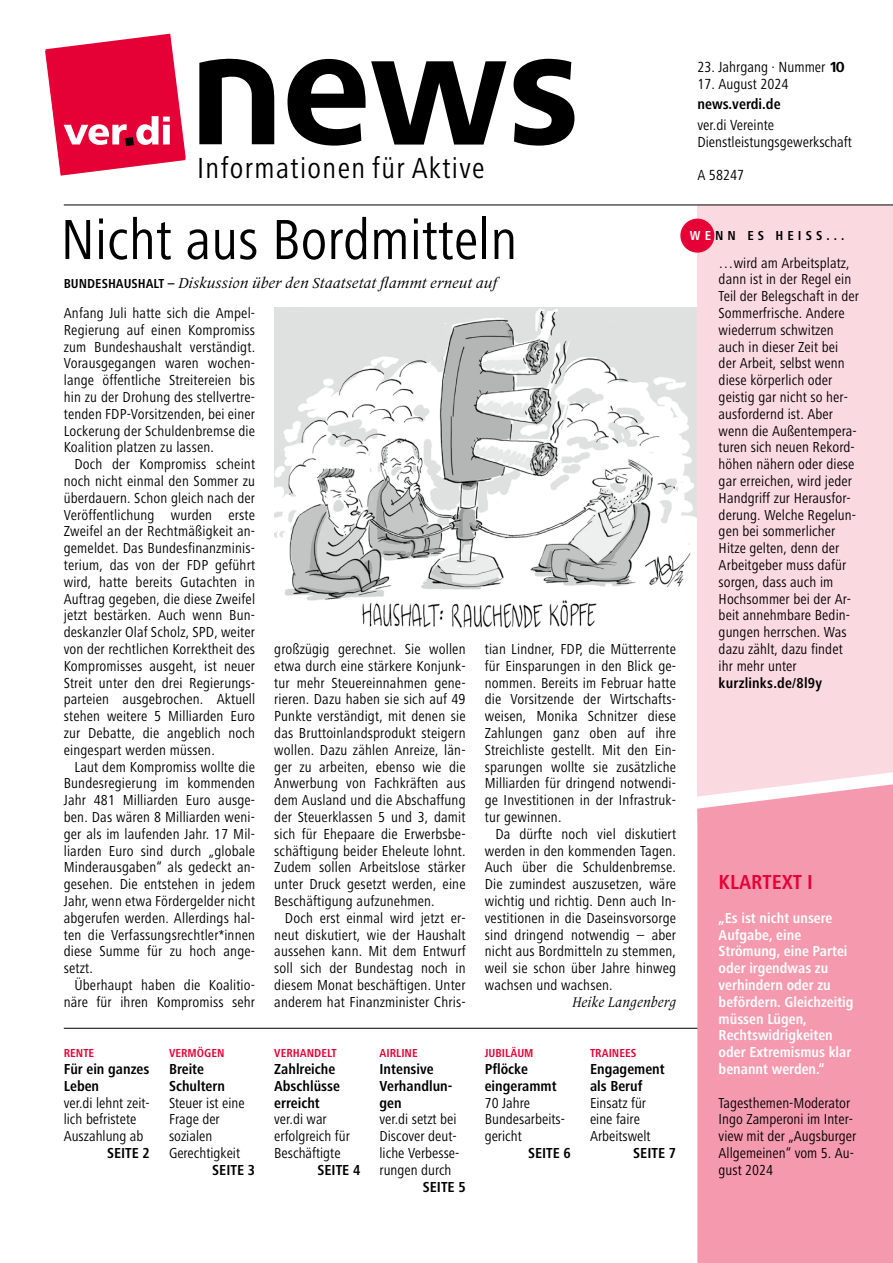
<style>
.page{position:relative;width:893px;height:1263px;background:#fff}
.page>*{position:absolute;margin:0;border:0;box-sizing:border-box;transform-origin:0 0}
.t1{font:58.5px "Frutiger OTF Regular Cn";color:#000}
.t2{font:30.15px "Frutiger OTF Regular Cn";letter-spacing:.045em;color:#000}
.t3{font:21px "Frutiger OTF Bold Cn";color:#e50035}
.t4{font:15.15px/17.2px "Frutiger OTF Regular Cn";color:#000}
.t5{font:15.15px "Frutiger OTF Bold Cn";color:#000}
.t6{font:15px/16.8px "Frutiger OTF Regular Cn";letter-spacing:.005em;color:#000}
.t7{font:15px/16.8px "Frutiger OTF Bold Cn";color:#000}
.t8{font:15px/16.8px "Frutiger OTF Bold Cn";color:#fff}
.t9{font:italic 15px "Frutiger Serif LT Pro";color:#000}
.t10{font:italic 14.7px "Frutiger Serif LT Pro";letter-spacing:.01em;color:#000;scale:.9 1}
.t11{font:13.5px "Frutiger OTF Bold Cn";letter-spacing:.3em;color:#000}
.t12{font:12px "Frutiger OTF Bold Cn";color:#e50035}
.s1{font-family:"Frutiger OTF Bold"}
.s2{font-family:"Frutiger OTF Bold Cn";font-style:normal;font-size:13.5px}
.s3{color:#fff}
</style>
<div class="page">
<svg style="left:199px;top:58px;width:375px;height:88px"></svg>
<svg style="left:45px;top:34px;width:141px;height:142px"></svg>
<hr style="left:64px;top:1028px;width:829px;height:1px;background:#000">
<img style="left:274px;top:307px;width:423px;height:322px">
<div style="left:697px;top:205px;width:196px;height:617px;background:#fbd9e1"></div>
<div style="left:680px;top:219px;width:34px;height:34px;background:#e50035;border-radius:50%"></div>
<hr style="left:64px;top:205px;width:829px;height:1px;background:#000">
<div style="left:697px;top:817px;width:196px;height:446px;background:#f599ae"></div>
<svg style="left:697px;top:772px;width:196px;height:45px"></svg>
<h2 class="t2" style="left:197px;top:152px;width:289px">Informationen für Aktive</h2>
<p class="t4" style="left:697px;top:58px;width:149px">23. Jahrgang · Nummer <span class="s1">10</span></p>
<p class="t4" style="left:697px;top:75px;width:93px">17. August 2024</p>
<p class="t5" style="left:697px;top:96px;width:85px">news.verdi.de</p>
<p class="t4" style="left:697px;top:116px;width:156px">ver.di Vereinte<br>Dienstleistungsgewerkschaft</p>
<p class="t4" style="left:697px;top:167px;width:48px">A 58247</p>
<h1 class="t1" style="left:61px;top:207px;width:458px">Nicht aus Bordmitteln</h1>
<p class="t9" style="left:64px;top:274px;width:435px"><span class="s2">BUNDESHAUSHALT –</span> Diskussion über den Staatsetat flammt erneut auf</p>
<p class="t6" style="left:64px;top:305px;width:193px;text-align:justify">Anfang Juli hatte sich die Ampel-Regierung auf einen Kompromiss zum Bundeshaushalt verständigt.<br>Vorausgegangen waren wochen&shy;lange öffentliche Streitereien bis hin zu der Drohung des stellvertre&shy;tenden FDP-Vorsitzenden, bei einer Lockerung der Schuldenbremse die Koalition platzen zu lassen.</p>
<p class="t6" style="left:64px;top:456px;width:193px;text-align:justify;text-indent:11px">Doch der Kompromiss scheint noch nicht einmal den Sommer zu überdauern. Schon gleich nach der Veröffentlichung wurden erste Zweifel an der Rechtmäßigkeit an&shy;gemeldet. Das Bundesfinanzminis&shy;terium, das von der FDP geführt wird, hatte bereits Gutachten in Auftrag gegeben, die diese Zweifel jetzt bestärken. Auch wenn Bun&shy;deskanzler Olaf Scholz, SPD, weiter von der rechtlichen Korrektheit des Kompromisses ausgeht, ist neuer Streit unter den drei Regierungs&shy;parteien ausgebrochen. Aktuell stehen weitere 5 Milliarden Euro zur Debatte, die angeblich noch eingespart werden müssen.</p>
<p class="t6" style="left:64px;top:758px;width:193px;text-align:justify;text-indent:11px">Laut dem Kompromiss wollte die Bundesregierung im kommenden Jahr 481 Milliarden Euro ausge&shy;ben. Das wären 8 Milliarden weni&shy;ger als im laufenden Jahr. 17 Mil&shy;liarden Euro sind durch „globale Minderausgaben“ als gedeckt an&shy;gesehen. Die entstehen in jedem Jahr, wenn etwa Fördergelder nicht abgerufen werden. Allerdings hal&shy;ten die Verfassungsrechtler*innen diese Summe für zu hoch ange&shy;setzt.</p>
<p class="t6" style="left:64px;top:977px;width:193px;text-align:right">Überhaupt haben die Koalitio&shy;näre für ihren Kompromiss sehr</p>
<p class="t6" style="left:274px;top:641px;width:193px;text-align:justify">großzügig gerechnet. Sie wollen etwa durch eine stärkere Konjunk&shy;tur mehr Steuereinnahmen gene&shy;rieren. Dazu haben sie sich auf 49<br>Punkte verständigt, mit denen sie das Bruttoinlandsprodukt steigern wollen. Dazu zählen Anreize, län&shy;ger zu arbeiten, ebenso wie die Anwerbung von Fachkräften aus dem Ausland und die Abschaffung der Steuerklassen 5 und 3, damit sich für Ehepaare die Erwerbsbe&shy;schäftigung beider Eheleute lohnt.<br>Zudem sollen Arbeitslose stärker unter Druck gesetzt werden, eine Beschäftigung aufzunehmen.</p>
<p class="t6" style="left:274px;top:909px;width:193px;text-align:justify;text-indent:11px">Doch erst einmal wird jetzt er&shy;neut diskutiert, wie der Haushalt aussehen kann. Mit dem Entwurf soll sich der Bundestag noch in diesem Monat beschäftigen. Unter anderem hat Finanzminister Chris-</p>
<p class="t6" style="left:485px;top:641px;width:193px;text-align:justify">tian Lindner, FDP, die Mütterrente für Einsparungen in den Blick ge&shy;nommen. Bereits im Februar hatte die Vorsitzende der Wirtschafts&shy;weisen, Monika Schnitzer diese Zahlungen ganz oben auf ihre Streichliste gestellt. Mit den Ein&shy;sparungen wollte sie zusätzliche Milliarden für dringend notwendi&shy;ge Investitionen in der Infrastruk&shy;tur gewinnen.</p>
<p class="t6" style="left:485px;top:825px;width:193px;text-align:justify;text-indent:11px">Da dürfte noch viel diskutiert werden in den kommenden Tagen.<br>Auch über die Schuldenbremse.<br>Die zumindest auszusetzen, wäre wichtig und richtig. Denn auch In&shy;vestitionen in die Daseinsvorsorge sind dringend notwendig – aber nicht aus Bordmitteln zu stemmen, weil sie schon über Jahre hinweg wachsen und wachsen.</p>
<p class="t10" style="left:572px;top:993px;width:117px">Heike Langenberg</p>
<p class="t12" style="left:64px;top:1046px;width:32px">RENTE</p>
<p class="t7" style="left:64px;top:1061px;width:87px">Für ein ganzes<br>Leben</p>
<p class="t6" style="left:64px;top:1094px;width:88px">ver.di lehnt zeit&shy;lich befristete<br>Auszahlung ab</p>
<p class="t7" style="left:107px;top:1145px;width:44px">SEITE 2</p>
<p class="t12" style="left:169px;top:1046px;width:57px">VERMÖGEN</p>
<p class="t7" style="left:169px;top:1061px;width:58px">Breite<br>Schultern</p>
<p class="t6" style="left:169px;top:1094px;width:77px">Steuer ist eine<br>Frage der sozialen<br>Gerechtigkeit</p>
<p class="t7" style="left:212px;top:1161px;width:44px">SEITE 3</p>
<p class="t12" style="left:274px;top:1046px;width:64px">VERHANDELT</p>
<p class="t7" style="left:274px;top:1061px;width:67px">Zahlreiche<br>Abschlüsse erreicht</p>
<p class="t6" style="left:274px;top:1111px;width:77px">ver.di war erfolgreich für<br>Beschäftigte</p>
<p class="t7" style="left:318px;top:1161px;width:44px">SEITE 4</p>
<p class="t12" style="left:379px;top:1046px;width:40px">AIRLINE</p>
<p class="t7" style="left:379px;top:1061px;width:74px">Intensive<br>Verhandlun&shy;gen</p>
<p class="t6" style="left:379px;top:1111px;width:81px">ver.di setzt bei<br>Discover deut&shy;liche Verbesse&shy;rungen durch</p>
<p class="t7" style="left:423px;top:1178px;width:44px">SEITE 5</p>
<p class="t12" style="left:485px;top:1046px;width:50px">JUBILÄUM</p>
<p class="t7" style="left:485px;top:1061px;width:73px">Pflöcke eingerammt</p>
<p class="t6" style="left:485px;top:1094px;width:80px">70 Jahre<br>Bundesarbeits&shy;gericht</p>
<p class="t7" style="left:528px;top:1145px;width:44px">SEITE 6</p>
<p class="t12" style="left:590px;top:1046px;width:48px">TRAINEES</p>
<p class="t7" style="left:590px;top:1061px;width:76px">Engagement als Beruf</p>
<p class="t6" style="left:590px;top:1094px;width:62px">Einsatz für eine faire<br>Arbeitswelt</p>
<p class="t7" style="left:633px;top:1145px;width:44px">SEITE 7</p>
<p class="t11" style="left:690px;top:228px;width:156px"><span class="s3">WE</span>NN ES HEISS...</p>
<p class="t6" style="left:719px;top:254px;width:142px">…wird am Arbeitsplatz, dann ist in der Regel ein<br>Teil der Belegschaft in der<br>Sommerfrische. Andere wiederrum schwitzen auch in dieser Zeit bei der Arbeit, selbst wenn diese körperlich oder geistig gar nicht so her&shy;ausfordernd ist. Aber wenn die Außentempera&shy;turen sich neuen Rekord&shy;höhen nähern oder diese gar erreichen, wird jeder<br>Handgriff zur Herausfor&shy;derung. Welche Regelun&shy;gen bei sommerlicher<br>Hitze gelten, denn der<br>Arbeitgeber muss dafür sorgen, dass auch im<br>Hochsommer bei der Ar&shy;beit annehmbare Bedin&shy;gungen herrschen. Was dazu zählt, dazu findet ihr mehr unter</p>
<p class="t7" style="left:719px;top:674px;width:105px">kurzlinks.de/8l9y</p>
<h3 class="t3" style="left:719px;top:870px;width:96px">KLARTEXT I</h3>
<p class="t8" style="left:719px;top:909px;width:136px">„Es ist nicht unsere<br>Aufgabe, eine<br>Strömung, eine Partei oder irgendwas zu verhindern oder zu befördern. Gleichzeitig müssen Lügen,<br>Rechtswidrigkeiten oder Extremismus klar benannt werden.“</p>
<p class="t6" style="left:719px;top:1094px;width:139px">Tagesthemen-Moderator<br>Ingo Zamperoni im Inter&shy;view mit der „Augsburger<br>Allgemeinen“ vom 5. Au&shy;gust 2024</p>
</div>
